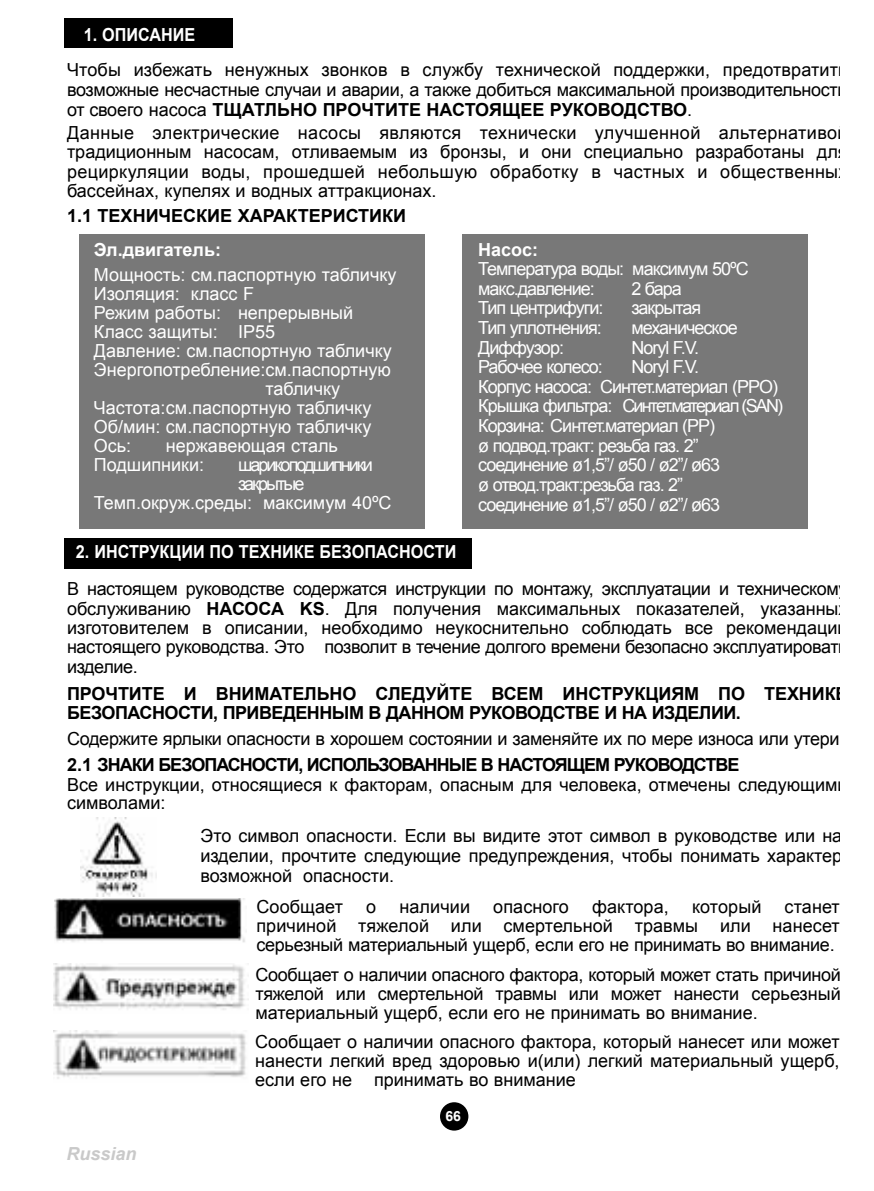
<style>
.page{position:relative;width:874px;height:1191px;background:#fff}
.page>*{position:absolute;margin:0;border:0;box-sizing:border-box;transform-origin:0 0}
.t1{font:18px/19.2px "Arial";letter-spacing:-.005em;color:#000;text-align:justify}
.t2{font:18px/19.6px "Arial";letter-spacing:-.055em;color:#fff}
.t3{font:18px/19px "Arial";color:#fff}
.t4{font:700 18px/19px "Arial";letter-spacing:-.03em;color:#000}
.t5{font:700 18px "Arial";letter-spacing:-.055em;color:#000}
.t6{font:700 18px "Arial";color:#fff;scale:.9 1}
.t7{font:700 18px "Arial";color:#000}
.t8{font:18px "Arial";letter-spacing:-.11em;color:#fff}
.t9{font:700 18px "Arial";color:#fff}
.t10{font:italic 700 18px "Arial";color:#c9c9c9}
.t11{font:700 14px "Arial";color:#fff}
.s1{font-weight:700}
</style>
<div class="page">
<div style="left:64px;top:19px;width:168px;height:29px;background:#000"></div>
<div style="left:79px;top:234px;width:345px;height:294px;background:#787878"></div>
<div style="left:462px;top:234px;width:345px;height:294px;background:#787878"></div>
<div style="left:64px;top:538px;width:407px;height:31px;background:#000"></div>
<img style="left:81px;top:817px;width:75px;height:79px">
<img style="left:54px;top:898px;width:191px;height:45px">
<img style="left:53px;top:963px;width:195px;height:47px">
<img style="left:53px;top:1030px;width:193px;height:49px">
<div style="left:440px;top:1102px;width:28px;height:28px;background:#000;border-radius:50%"></div>
<p class="t6" style="left:84px;top:25px;width:125px">1. ОПИСАНИЕ</p>
<p class="t1" style="left:67px;top:60px;width:781px;line-height:20px">Чтобы избежать ненужных звонков в службу технической поддержки, предотвратить возможные несчастные случаи и аварии, а также добиться максимальной производительности от своего насоса <span class="s1">ТЩАТЛЬНО ПРОЧТИТЕ НАСТОЯЩЕЕ РУКОВОДСТВО</span>.</p>
<p class="t1" style="left:67px;top:123px;width:781px">Данные электрические насосы являются технически улучшенной альтернативой традиционным насосам, отливаемым из бронзы, и они специально разработаны для рециркуляции воды, прошедшей небольшую обработку в частных и общественных бассейнах, купелях и водных аттракционах.</p>
<p class="t7" style="left:67px;top:205px;width:340px">1.1 ТЕХНИЧЕСКИЕ ХАРАКТЕРИСТИКИ</p>
<p class="t9" style="left:94px;top:240px;width:129px">Эл.двигатель:</p>
<p class="t3" style="left:94px;top:265px;width:304px">Мощность: см.паспортную табличку</p>
<p class="t3" style="left:94px;top:284px;width:162px">Изоляция: класс F</p>
<p class="t3" style="left:94px;top:303px;width:261px">Режим работы: непрерывный</p>
<p class="t3" style="left:94px;top:322px;width:183px">Класс защиты: IP55</p>
<p class="t3" style="left:94px;top:341px;width:299px">Давление: см.паспортную табличку</p>
<p class="t3" style="left:94px;top:360px;width:298px">Энергопотребление:см.паспортную</p>
<p class="t3" style="left:265px;top:379px;width:76px">табличку</p>
<p class="t3" style="left:94px;top:398px;width:279px">Частота:см.паспортную табличку</p>
<p class="t3" style="left:94px;top:417px;width:279px">Об/мин: см.паспортную табличку</p>
<p class="t2" style="left:94px;top:436px;width:39px">Ось:</p>
<p class="t3" style="left:94px;top:436px;width:245px;text-indent:72px">нержавеющая сталь<br>Подшипники:</p>
<p class="t8" style="left:238px;top:455px;width:136px">шарикоподшипники</p>
<p class="t8" style="left:238px;top:474px;width:68px">закрытые</p>
<p class="t3" style="left:94px;top:493px;width:299px">Темп.окруж.среды: максимум 40ºC</p>
<p class="t6" style="left:76px;top:542px;width:424px">2. ИНСТРУКЦИИ ПО ТЕХНИКЕ БЕЗОПАСНОСТИ</p>
<p class="t9" style="left:478px;top:239px;width:61px">Насос:</p>
<p class="t2" style="left:478px;top:259px;width:272px">Температура воды: максимум 50ºC макс.давление:</p>
<p class="t2" style="left:631px;top:279px;width:52px">2 бара</p>
<p class="t2" style="left:478px;top:298px;width:127px">Тип центрифуги:</p>
<p class="t2" style="left:631px;top:298px;width:71px">закрытая</p>
<p class="t2" style="left:478px;top:318px;width:125px">Тип уплотнения:</p>
<p class="t2" style="left:631px;top:318px;width:108px">механическое</p>
<p class="t2" style="left:478px;top:337px;width:87px">Диффузор:</p>
<p class="t2" style="left:631px;top:337px;width:69px">Noryl F.V.</p>
<p class="t2" style="left:478px;top:357px;width:126px">Рабочее колесо:</p>
<p class="t2" style="left:478px;top:357px;width:306px;text-indent:153px">Noryl F.V.<br>Корпус насоса: Синтет.материал (PPO)<br>Крышка фильтра: Синтет.материал (SAN)<br>Корзина: Синтет.материал (PP)<br>ø подвод.тракт: резьба газ. 2” соединение ø1,5”/ ø50 / ø2”/ ø63<br>ø отвод.тракт:резьба газ. 2”<br>соединение ø1,5”/ ø50 / ø2”/ ø63</p>
<p class="t1" style="left:67px;top:579px;width:781px">В настоящем руководстве содержатся инструкции по монтажу, эксплуатации и техническому обслуживанию <span class="s1">НАСОСА KS</span>. Для получения максимальных показателей, указанных изготовителем в описании, необходимо неукоснительно соблюдать все рекомендации настоящего руководства. Это позволит в течение долгого времени безопасно эксплуатировать изделие.</p>
<p class="t4" style="left:67px;top:684px;width:781px">ПРОЧТИТЕ И ВНИМАТЕЛЬНО СЛЕДУЙТЕ ВСЕМ ИНСТРУКЦИЯМ ПО ТЕХНИКЕ<br>БЕЗОПАСНОСТИ, ПРИВЕДЕННЫМ В ДАННОМ РУКОВОДСТВЕ И НА ИЗДЕЛИИ.</p>
<p class="t1" style="left:67px;top:729px;width:773px">Содержите ярлыки опасности в хорошем состоянии и заменяйте их по мере износа или утери</p>
<p class="t5" style="left:67px;top:754px;width:673px">2.1 ЗНАКИ БЕЗОПАСНОСТИ, ИСПОЛЬЗОВАННЫЕ В НАСТОЯЩЕМ РУКОВОДСТВЕ</p>
<p class="t1" style="left:67px;top:775px;width:781px;line-height:18px">Все инструкции, относящиеся к факторам, опасным для человека, отмечены следующими символами:</p>
<p class="t1" style="left:200px;top:826px;width:643px;line-height:20px">Это символ опасности. Если вы видите этот символ в руководстве или на изделии, прочтите следующие предупреждения, чтобы понимать характер возможной опасности.</p>
<p class="t1" style="left:256px;top:897px;width:88px">Сообщает</p>
<p class="t1" style="left:366px;top:897px;width:12px">о</p>
<p class="t1" style="left:399px;top:897px;width:72px">наличии</p>
<p class="t1" style="left:493px;top:897px;width:77px">опасного</p>
<p class="t1" style="left:591px;top:897px;width:78px">фактора,</p>
<p class="t1" style="left:691px;top:897px;width:71px">который</p>
<p class="t1" style="left:256px;top:897px;width:584px;text-indent:528px">станет причиной тяжелой или смертельной травмы или нанесет серьезный материальный ущерб, если его не принимать во внимание.</p>
<p class="t1" style="left:255px;top:965px;width:586px;line-height:18.6px">Сообщает о наличии опасного фактора, который может стать причиной тяжелой или смертельной травмы или может нанести серьезный материальный ущерб, если его не принимать во внимание.</p>
<p class="t1" style="left:255px;top:1032px;width:585px">Сообщает о наличии опасного фактора, который нанесет или может нанести легкий вред здоровью и(или) легкий материальный ущерб, если его не принимать во внимание</p>
<p class="t10" style="left:66px;top:1143px;width:72px">Russian</p>
<p class="t11" style="left:445px;top:1108px;width:17px">66</p>
</div>
